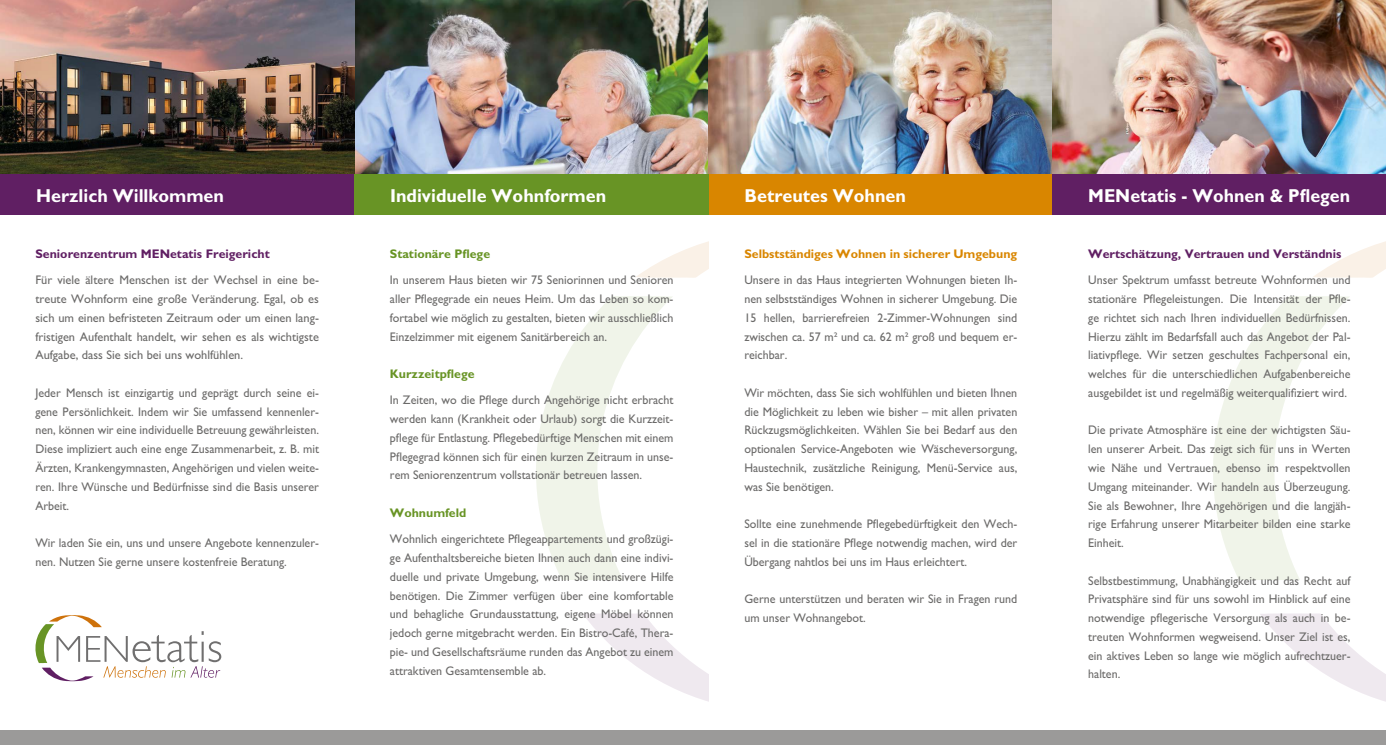
<style>
.page{position:relative;width:1386px;height:745px;background:#fff}
.page>*{position:absolute;margin:0;border:0;box-sizing:border-box;transform-origin:0 0}
.t1{font:700 18.75px "M Gill Sans";color:#fff;scale:.96 1}
.t2{font:700 18.75px "M Gill Sans";color:#fff;scale:.95 1}
.t3{font:12.5px/18.8px "M Gill Sans";color:#6b6a69;text-align:justify;scale:.96 1}
.t4{font:12.5px/18.8px "M Gill Sans";color:#6b6a69;text-align:justify}
.t5{font:700 12.5px "M Gill Sans";color:#601f63}
.t6{font:700 12.5px "M Gill Sans";color:#689425}
.t7{font:700 12.5px "M Gill Sans";color:#d98600}
</style>
<div class="page">
<img style="left:0;top:0;width:1385px;height:175px">
<svg style="left:583px;top:613px;width:126px;height:89px"></svg>
<svg style="left:536px;top:241px;width:173px;height:339px"></svg>
<svg style="left:1260px;top:613px;width:125px;height:88px"></svg>
<svg style="left:1213px;top:242px;width:172px;height:338px"></svg>
<div style="left:0;top:175px;width:354px;height:40px;background:#601f63"></div>
<div style="left:354px;top:175px;width:355px;height:40px;background:#689425"></div>
<div style="left:709px;top:175px;width:343px;height:40px;background:#d98600"></div>
<div style="left:1052px;top:175px;width:333px;height:40px;background:#601f63"></div>
<svg style="left:35px;top:615px;width:186px;height:65px"></svg>
<div style="left:0;top:730px;width:1385px;height:14px;background:#9b9a99"></div>
<h1 class="t1" style="left:36px;top:185px;width:197px">Herzlich Willkommen</h1>
<h1 class="t1" style="left:390px;top:185px;width:227px">Individuelle Wohnformen</h1>
<h1 class="t1" style="left:744px;top:185px;width:170px">Betreutes Wohnen</h1>
<h1 class="t2" style="left:1088px;top:185px;width:277px">MENetatis - Wohnen &amp; Pflegen</h1>
<p class="t5" style="left:35px;top:246px;width:236px">Seniorenzentrum MENetatis Freigericht</p>
<p class="t4" style="left:35px;top:270px;width:285px">Für viele ältere Menschen ist der Wechsel in eine be&shy;treute Wohnform eine große Veränderung. Egal, ob es sich um einen befristeten Zeitraum oder um einen lang&shy;fristigen Aufenthalt handelt, wir sehen es als wichtigste Aufgabe, dass Sie sich bei uns wohlfühlen.</p>
<p class="t3" style="left:35px;top:383px;width:297px">Jeder Mensch ist einzigartig und geprägt durch seine ei&shy;gene Persönlichkeit. Indem wir Sie umfassend kennenler&shy;nen, können wir eine individuelle Betreuung gewährleisten.<br>Diese impliziert auch eine enge Zusammenarbeit, z. B. mit Ärzten, Krankengymnasten, Angehörigen und vielen weite&shy;ren. Ihre Wünsche und Bedürfnisse sind die Basis unserer Arbeit.</p>
<p class="t3" style="left:35px;top:533px;width:297px">Wir laden Sie ein, uns und unsere Angebote kennenzuler&shy;nen. Nutzen Sie gerne unsere kostenfreie Beratung.</p>
<p class="t6" style="left:390px;top:246px;width:102px">Stationäre Pflege</p>
<p class="t3" style="left:390px;top:270px;width:297px">In unserem Haus bieten wir 75 Seniorinnen und Senioren aller Pflegegrade ein neues Heim. Um das Leben so kom&shy;fortabel wie möglich zu gestalten, bieten wir ausschließlich Einzelzimmer mit eigenem Sanitärbereich an.</p>
<p class="t6" style="left:390px;top:366px;width:86px">Kurzzeitpflege</p>
<p class="t3" style="left:390px;top:390px;width:297px">In Zeiten, wo die Pflege durch Angehörige nicht erbracht werden kann (Krankheit oder Urlaub) sorgt die Kurzzeit&shy;pflege für Entlastung. Pflegebedürftige Menschen mit einem Pflegegrad können sich für einen kurzen Zeitraum in unse&shy;rem Seniorenzentrum vollstationär betreuen lassen.</p>
<p class="t6" style="left:390px;top:505px;width:78px">Wohnumfeld</p>
<p class="t3" style="left:390px;top:529px;width:297px">Wohnlich eingerichtete Pflegeappartements und großzügi&shy;ge Aufenthaltsbereiche bieten Ihnen auch dann eine indivi&shy;duelle und private Umgebung, wenn Sie intensivere Hilfe benötigen. Die Zimmer verfügen über eine komfortable und behagliche Grundausstattung, eigene Möbel können jedoch gerne mitgebracht werden. Ein Bistro-Café, Thera&shy;pie- und Gesellschaftsräume runden das Angebot zu einem attraktiven Gesamtensemble ab.</p>
<p class="t7" style="left:744px;top:246px;width:274px">Selbstständiges Wohnen in sicherer Umgebung</p>
<p class="t3" style="left:744px;top:270px;width:286px">Unsere in das Haus integrierten Wohnungen bieten Ih&shy;nen selbstständiges Wohnen in sicherer Umgebung. Die 15 hellen, barrierefreien 2-Zimmer-Wohnungen sind zwischen ca. 57 m² und ca. 62 m² groß und bequem er&shy;reichbar.</p>
<p class="t3" style="left:744px;top:383px;width:286px">Wir möchten, dass Sie sich wohlfühlen und bieten Ihnen die Möglichkeit zu leben wie bisher – mit allen privaten Rückzugsmöglichkeiten. Wählen Sie bei Bedarf aus den optionalen Service-Angeboten wie Wäscheversorgung, Haustechnik, zusätzliche Reinigung, Menü-Service aus, was Sie benötigen.</p>
<p class="t3" style="left:744px;top:514px;width:286px">Sollte eine zunehmende Pflegebedürftigkeit den Wech&shy;sel in die stationäre Pflege notwendig machen, wird der Übergang nahtlos bei uns im Haus erleichtert.</p>
<p class="t3" style="left:744px;top:589px;width:286px">Gerne unterstützen und beraten wir Sie in Fragen rund um unser Wohnangebot.</p>
<p class="t5" style="left:1088px;top:246px;width:255px">Wertschätzung, Vertrauen und Verständnis</p>
<p class="t3" style="left:1088px;top:270px;width:275px">Unser Spektrum umfasst betreute Wohnformen und stationäre Pflegeleistungen. Die Intensität der Pfle&shy;ge richtet sich nach Ihren individuellen Bedürfnissen.<br>Hierzu zählt im Bedarfsfall auch das Angebot der Pal&shy;liativpflege. Wir setzen geschultes Fachpersonal ein, welches für die unterschiedlichen Aufgabenbereiche ausgebildet ist und regelmäßig weiterqualifiziert wird.</p>
<p class="t3" style="left:1088px;top:420px;width:275px">Die private Atmosphäre ist eine der wichtigsten Säu&shy;len unserer Arbeit. Das zeigt sich für uns in Werten wie Nähe und Vertrauen, ebenso im respektvollen Umgang miteinander. Wir handeln aus Überzeugung.<br>Sie als Bewohner, Ihre Angehörigen und die langjäh&shy;rige Erfahrung unserer Mitarbeiter bilden eine starke Einheit.</p>
<p class="t3" style="left:1088px;top:570px;width:275px">Selbstbestimmung, Unabhängigkeit und das Recht auf Privatsphäre sind für uns sowohl im Hinblick auf eine notwendige pflegerische Versorgung als auch in be&shy;treuten Wohnformen wegweisend. Unser Ziel ist es, ein aktives Leben so lange wie möglich aufrechtzuer&shy;halten.</p>
</div>
